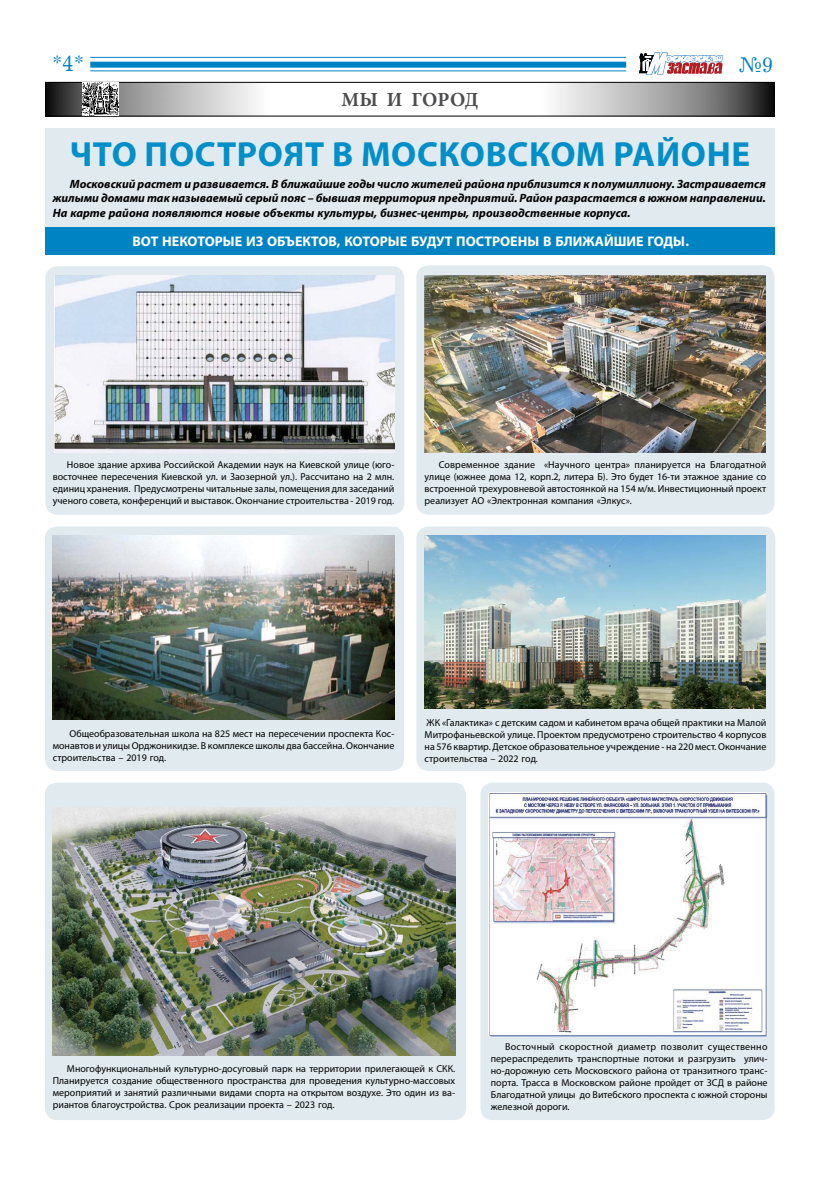
<style>
.page{position:relative;width:820px;height:1191px;background:#fff}
.page>*{position:absolute;margin:0;border:0;box-sizing:border-box;transform-origin:0 0}
.t1{font:700 35px "Myriad Pro";letter-spacing:.02em;color:#008fc8}
.t2{font:23px "Journal C";color:#0083c2}
.t3{font:22px "Journal C";color:#0083c2;scale:.9 1}
.t4{font:700 20px "Minion Pro";color:#4d4d4f}
.t5{font:700 14px "Myriad Pro";color:#fff}
.t6{font:italic 700 12px/14.4px "Myriad Pro";color:#000;text-align:justify}
.t7{font:10px/12px "Myriad Pro";color:#000;text-align:justify}
</style>
<div class="page">
<img style="left:47px;top:84px;width:725px;height:30px">
<div style="left:45px;top:82px;width:729px;height:34px;border:1px solid #000"></div>
<img style="left:82px;top:82px;width:36px;height:34px">
<div style="left:90px;top:62px;width:536px;height:6px;background:#0083c2"></div>
<hr style="left:90px;top:70px;width:536px;height:1px;background:#0083c2">
<hr style="left:90px;top:57px;width:536px;height:1px;background:#0083c2">
<svg style="left:639px;top:52px;width:84px;height:23px"></svg>
<div style="left:45px;top:266px;width:359px;height:249px;background:#e0eaef;border-radius:12px"></div>
<div style="left:45px;top:526px;width:359px;height:245px;background:#e0eaef;border-radius:12px"></div>
<div style="left:416px;top:526px;width:359px;height:245px;background:#e0eaef;border-radius:12px"></div>
<div style="left:45px;top:782px;width:421px;height:338px;background:#e0eaef;border-radius:12px"></div>
<div style="left:480px;top:782px;width:294px;height:338px;background:#e0eaef;border-radius:12px"></div>
<div style="left:45px;top:227px;width:729px;height:27px;background:#0083c2"></div>
<div style="left:416px;top:265px;width:358px;height:250px;background:#e0eaef;border-radius:12px"></div>
<div style="left:45px;top:128px;width:729px;height:99px;background:#e0eaef"></div>
<img style="left:54px;top:275px;width:340px;height:177px">
<img style="left:424px;top:535px;width:341px;height:174px">
<img style="left:488px;top:792px;width:279px;height:244px">
<img style="left:424px;top:275px;width:341px;height:177px">
<img style="left:53px;top:535px;width:341px;height:184px">
<img style="left:53px;top:807px;width:402px;height:248px">
<h2 class="t2" style="left:52px;top:51px;width:33px">*4*</h2>
<h3 class="t3" style="left:738px;top:53px;width:40px">№9</h3>
<h3 class="t4" style="left:341px;top:85px;width:96px">Мы и город</h3>
<h1 class="t1" style="left:70px;top:131px;width:681px">Что построят в Московском районе</h1>
<p class="t6" style="left:53px;top:176px;width:714px;text-indent:17px">Московский растет и развивается. В ближайшие годы число жителей района приблизится к полумиллиону. Застраивается жилыми домами так называемый серый пояс – бывшая территория предприятий. Район разрастается в южном направлении.<br>На карте района появляются новые объекты культуры, бизнес-центры, производственные корпуса.</p>
<h3 class="t5" style="left:132px;top:232px;width:40px">ВОТ НЕКОТОРЫЕ</h3>
<h3 class="t5" style="left:246px;top:232px;width:58px">ИЗ ОБЪЕКТО</h3>
<h3 class="t5" style="left:328px;top:232px;width:26px">В, КОТОРЫЕ</h3>
<h3 class="t5" style="left:411px;top:232px;width:84px">БУДУТ ПО СТРОЕНЫ</h3>
<h3 class="t5" style="left:543px;top:232px;width:82px">В БЛИЖАЙШИЕ</h3>
<h3 class="t5" style="left:647px;top:232px;width:10px">ГОДЫ</h3>
<h3 class="t5" style="left:685px;top:232px;width:5px">.</h3>
<p class="t7" style="left:53px;top:458px;width:343px;text-indent:14px">Новое здание архива Российской Академии наук на Киевской улице (юго&shy;восточнее пересечения Киевской ул. и Заозерной ул.). Рассчитано на 2 млн. единиц хранения. Предусмотрены читальные залы, помещения для заседаний ученого совета, конференций и выставок. Окончание строительства - 2019 год.</p>
<p class="t7" style="left:424px;top:458px;width:343px;text-indent:14px">Современное здание «Научного центра» планируется на Благодатной улице (южнее дома 12, корп.2, литера Б). Это будет 16-ти этажное здание со встроенной трехуровневой автостоянкой на 154 м/м. Инвестиционный проект реализует АО «Электронная компания «Элкус».</p>
<p class="t7" style="left:53px;top:727px;width:343px;text-indent:17px">Общеобразовательная школа на 825 мест на пересечении проспекта Кос&shy;монавтов и улицы Орджоникидзе. В комплексе школы два бассейна. Окончание строительства – 2019 год.</p>
<p class="t7" style="left:424px;top:717px;width:343px">ЖК «Галактика» с детским садом и кабинетом врача общей практики на Малой Митрофаньевской улице. Проектом предусмотрено строительство 4 корпусов на 576 квартир. Детское образовательное учреждение - на 220 мест. Окончание строительства – 2022 год.</p>
<p class="t7" style="left:53px;top:1062px;width:404px;text-indent:14px">Многофункциональный культурно-досуговый парк на территории прилегающей к СКК.<br>Планируется создание общественного пространства для проведения культурно-массовых мероприятий и занятий различными видами спорта на открытом воздухе. Это один из ва&shy;риантов благоустройства. Срок реализации проекта – 2023 год.</p>
<p class="t7" style="left:490px;top:1040px;width:278px;text-indent:14px">Восточный скоростной диаметр позволит существенно перераспределить транспортные потоки и разгрузить улич&shy;но-дорожную сеть Московского района от транзитного транс&shy;порта. Трасса в Московском районе пройдет от ЗСД в районе Благодатной улицы до Витебского проспекта с южной стороны железной дороги.</p>
</div>
